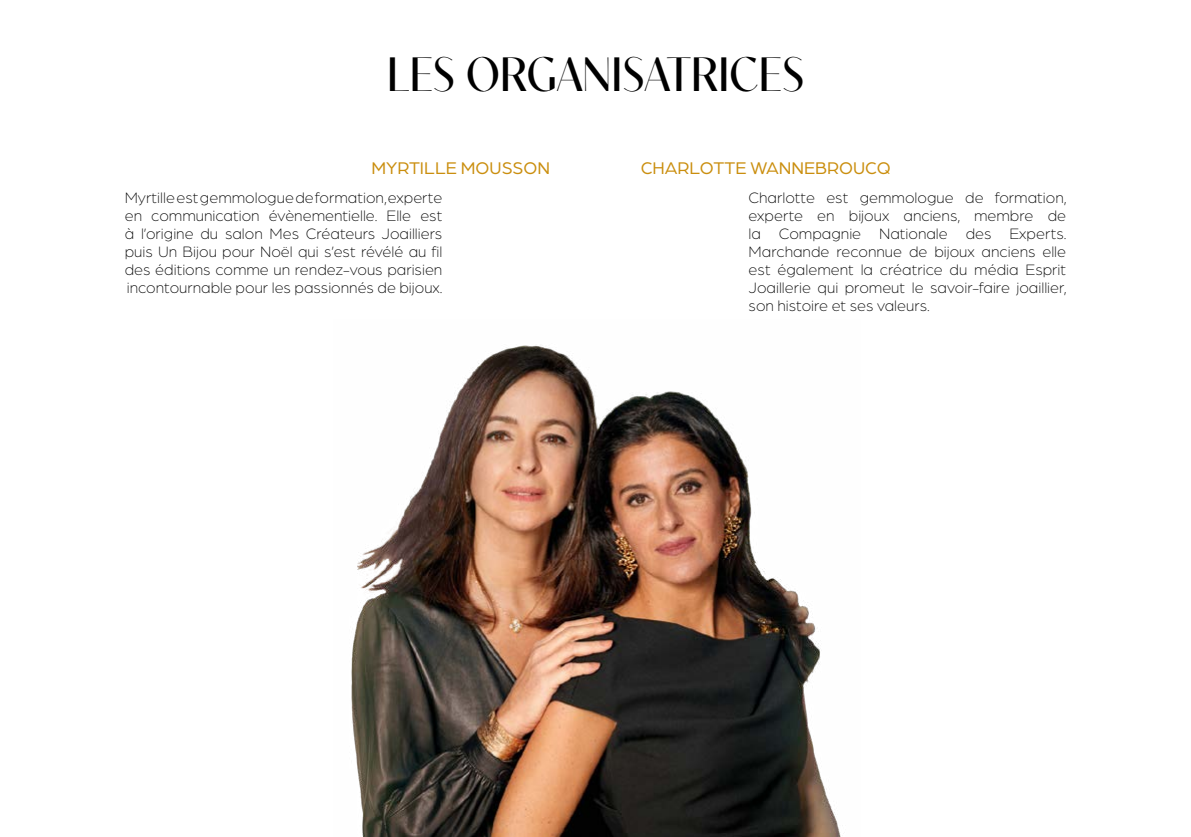
<style>
.page{position:relative;width:1191px;height:837px;background:#fff}
.page>*{position:absolute;margin:0;border:0;box-sizing:border-box;transform-origin:0 0}
.t1{font:48px "Contralto Big";color:#000}
.t2{font:18px "Arboria";color:#ca8e0e}
.t3{font:300 16px/18px "Arboria";color:#000;text-align:justify}
</style>
<div class="page">
<img style="left:351px;top:345px;width:490px;height:491px">
<h1 class="t1" style="left:387px;top:39px;width:419px">LES ORGANISATRICES</h1>
<p class="t2" style="left:371px;top:156px;width:180px">MYRTILLE MOUSSON</p>
<p class="t3" style="left:125px;top:188px;width:319px">Myrtille est gemmologue de formation, experte en communication évènementielle. Elle est à l’origine du salon Mes Créateurs Joailliers puis Un Bijou pour Noël qui s’est révélé au fil des éditions comme un rendez-vous parisien incontournable pour les passionnés de bijoux.</p>
<p class="t2" style="left:641px;top:156px;width:251px">CHARLOTTE WANNEBROUCQ</p>
<p class="t3" style="left:748px;top:188px;width:319px">Charlotte est gemmologue de formation, experte en bijoux anciens, membre de la Compagnie Nationale des Experts.<br>Marchande reconnue de bijoux anciens elle est également la créatrice du média Esprit Joaillerie qui promeut le savoir-faire joaillier, son histoire et ses valeurs.</p>
</div>
